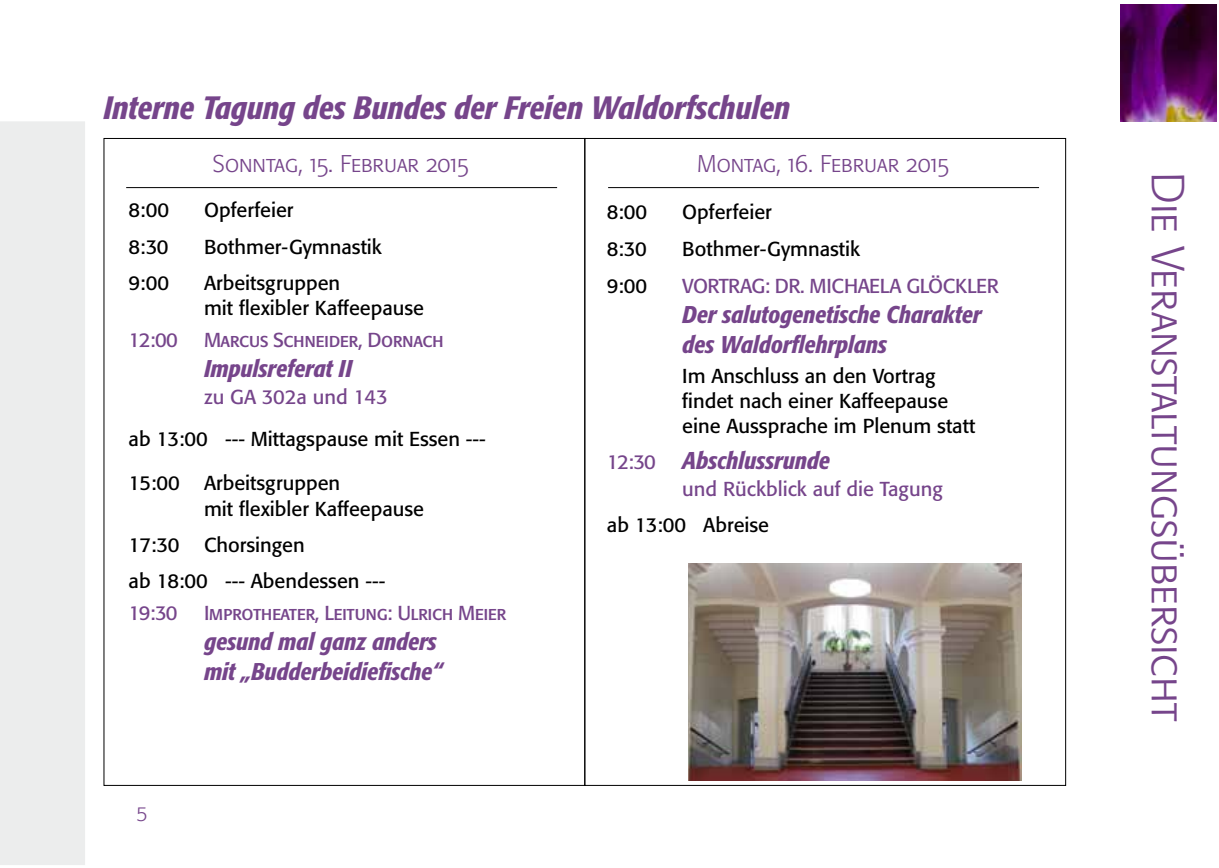
<style>
.page{position:relative;width:1219px;height:868px;background:#fff}
.page>*{position:absolute;margin:0;border:0;box-sizing:border-box;transform-origin:0 0}
.t1{font:46px "Formata Light SC";color:#76458b}
.t2{font:italic 500 condensed 32px "Formata";color:#76458b}
.t3{font:italic 500 condensed 24px/30px "Formata";color:#76458b}
.t4{font:24px "Formata Light SC";color:#76458b}
.t5{font:20px/25px "Formata";color:#000}
.t6{font:20px "Formata Regular SC";letter-spacing:-.025em;color:#76458b}
.t7{font:20px "Formata";color:#76458b}
.t8{font:300 20px "Formata";color:#76458b}
.s1{font-weight:400;font-style:normal;font-stretch:normal;font-size:20px}
</style>
<div class="page">
<div style="left:0;top:121px;width:85px;height:743px;background:#eceded"></div>
<hr style="left:126px;top:187px;width:431px;height:1px;background:#000">
<hr style="left:608px;top:187px;width:431px;height:1px;background:#000">
<img style="left:1120px;top:4px;width:96px;height:118px">
<img style="left:689px;top:563px;width:333px;height:217px">
<h2 class="t2" style="left:103px;top:88px;width:688px">Interne Tagung des Bundes der Freien Waldorfschulen</h2>
<p class="t4" style="left:213px;top:150px;width:257px">Sonntag, 15. Februar 2015</p>
<p class="t4" style="left:697px;top:150px;width:253px">Montag, 16. Februar 2015</p>
<p class="t5" style="left:129px;top:198px;width:42px">8:00</p>
<p class="t5" style="left:204px;top:198px;width:91px">Opferfeier</p>
<p class="t5" style="left:129px;top:234px;width:41px">8:30</p>
<p class="t5" style="left:204px;top:234px;width:179px">Bothmer-Gymnastik</p>
<p class="t5" style="left:129px;top:270px;width:42px">9:00</p>
<p class="t5" style="left:204px;top:270px;width:222px">Arbeitsgruppen<br>mit flexibler Kaffeepause</p>
<p class="t7" style="left:129px;top:327px;width:51px">12:00</p>
<p class="t6" style="left:204px;top:327px;width:241px">Marcus Schneider, Dornach</p>
<p class="t3" style="left:204px;top:353px;width:150px">Impulsreferat II</p>
<p class="t7" style="left:204px;top:384px;width:185px">zu GA 302a und 143</p>
<p class="t5" style="left:129px;top:426px;width:359px">ab 13:00 --- Mittagspause mit Essen ---</p>
<p class="t5" style="left:204px;top:471px;width:222px;text-indent:-75px">15:00 Arbeitsgruppen<br>mit flexibler Kaffeepause</p>
<p class="t5" style="left:129px;top:526px;width:258px;line-height:36.4px">17:30 Chorsingen<br>ab 18:00 --- Abendessen ---</p>
<p class="t7" style="left:129px;top:600px;width:50px">19:30</p>
<p class="t6" style="left:204px;top:600px;width:304px">Improtheater, Leitung: Ulrich Meier</p>
<p class="t3" style="left:204px;top:626px;width:239px">gesund mal ganz anders mit „Budderbeidiefische“</p>
<p class="t8" style="left:136px;top:801px;width:13px">5</p>
<p class="t5" style="left:607px;top:200px;width:42px">8:00</p>
<p class="t5" style="left:682px;top:200px;width:91px">Opferfeier</p>
<p class="t5" style="left:607px;top:236px;width:42px">8:30</p>
<p class="t5" style="left:682px;top:236px;width:179px">Bothmer-Gymnastik</p>
<p class="t5" style="left:607px;top:273px;width:42px">9:00</p>
<p class="t6" style="left:682px;top:274px;width:318px">VORTRAG: DR. MICHAELA GLÖCKLER</p>
<p class="t3" style="left:682px;top:299px;width:300px">Der salutogenetische Charakter des Waldorflehrplans</p>
<p class="t5" style="left:682px;top:363px;width:294px">Im Anschluss an den Vortrag findet nach einer Kaffeepause eine Aussprache im Plenum statt</p>
<p class="t3" style="left:607px;top:445px;width:224px"><span class="s1">12:30</span> Abschlussrunde</p>
<p class="t7" style="left:682px;top:476px;width:262px">und Rückblick auf die Tagung</p>
<p class="t5" style="left:607px;top:512px;width:164px">ab 13:00 Abreise</p>
<h1 class="t1" style="left:1195px;top:172px;width:551px;rotate:90deg">Die Veranstaltungsübersicht</h1>
</div>
